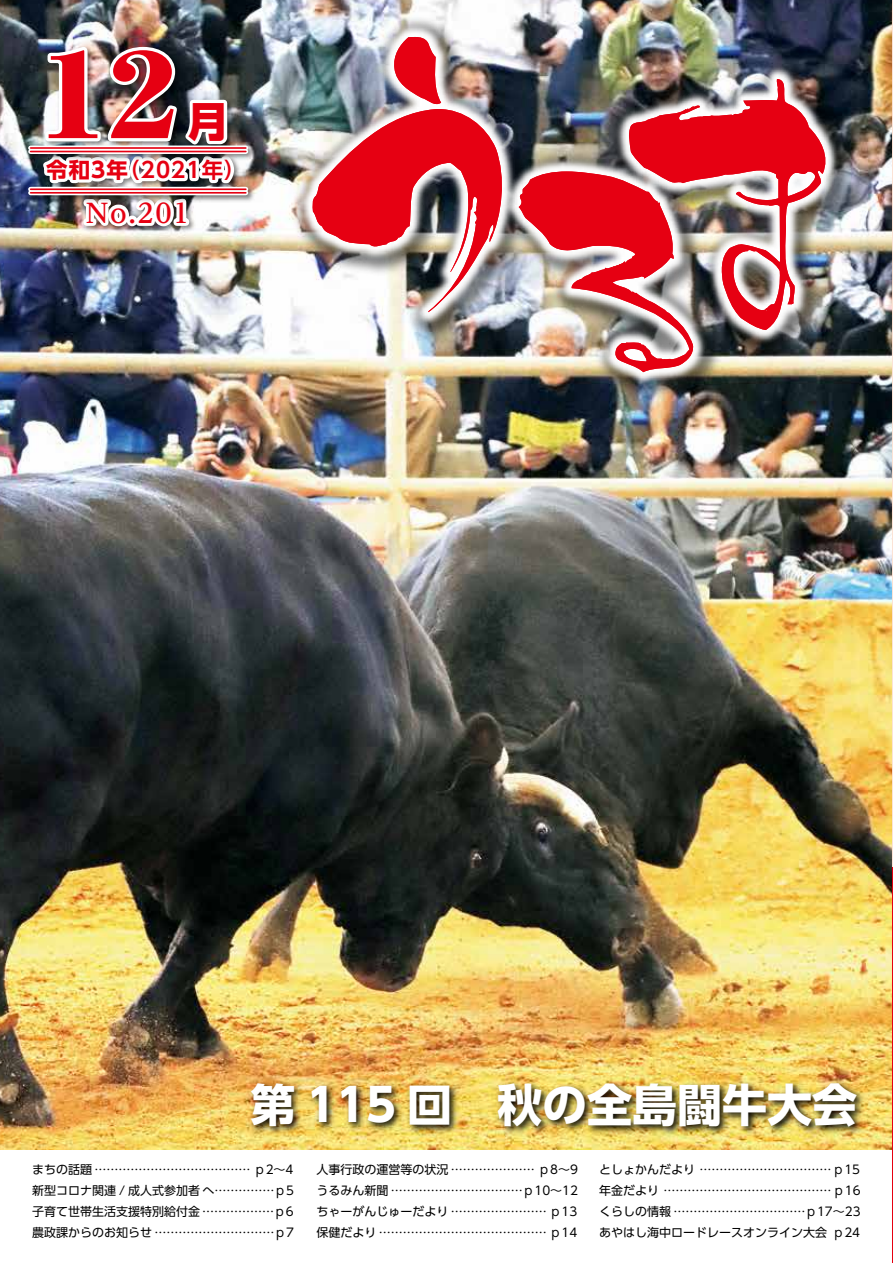
<style>
.page{position:relative;width:893px;height:1263px;background:#fff}
.page>*{position:absolute;margin:0;border:0;box-sizing:border-box;transform-origin:0 0}
.t1{font:800 expanded 115.5px "Ryumin Pr 6 N";color:#e60012;scale:1.2 1}
.t2{font:700 45px "UD Shin Go Pr 6 N";color:#fff}
.t3{font:800 41.25px "UD Shin Go Pro";color:#e60012}
.t4{font:700 26.4px "UD Reimin Pro";color:#e60012}
.t5{font:700 21.45px "UD Shin Go Pro De";letter-spacing:.05em;color:#e60012}
.t6{font:12px/21px "UD Shin Go Pro";color:#000;text-align:justify}
.s1{font-family:"UD Shin Go Pro"}
</style>
<div class="page">
<img style="left:0;top:0;width:893px;height:1149px">
<img style="left:244px;top:1076px;width:625px;height:74px">
<img style="left:250px;top:0;width:638px;height:435px">
<img style="left:627px;top:79px;width:203px;height:251px">
<img style="left:311px;top:37px;width:195px;height:275px">
<img style="left:519px;top:171px;width:175px;height:201px">
<img style="left:78px;top:236px;width:125px;height:9px">
<img style="left:237px;top:93px;width:4px;height:48px">
<img style="left:31px;top:29px;width:158px;height:112px">
<img style="left:37px;top:44px;width:200px;height:192px">
<img style="left:24px;top:141px;width:233px;height:63px">
<hr style="left:31px;top:146px;width:215px;height:4px;background:#fff">
<div style="left:31px;top:149px;width:215px;height:5px;background:#f6abb1"></div>
<div style="left:31px;top:187px;width:215px;height:5px;background:#fff"></div>
<div style="left:31px;top:190px;width:215px;height:5px;background:#fef6f6"></div>
<hr style="left:31px;top:147px;width:215px;height:2px;background:#e60012">
<hr style="left:31px;top:151px;width:215px;height:1px;background:#e60012">
<hr style="left:31px;top:188px;width:215px;height:2px;background:#e60012">
<hr style="left:31px;top:192px;width:215px;height:2px;background:#e60012">
<h1 class="t1" style="left:39px;top:3px;width:117px">12</h1>
<h3 class="t3" style="left:188px;top:88px;width:43px">月</h3>
<h3 class="t5" style="left:46px;top:152px;width:201px"><span class="s1">令和3</span> （<span class="s1">年</span> 2021年(</h3>
<h3 class="t4" style="left:86px;top:191px;width:105px">No.201</h3>
<h2 class="t2" style="left:251px;top:1068px;width:608px">第 115 回　秋の全島闘牛大会</h2>
<p class="t6" style="left:32px;top:1159px;width:263px">まちの話題 ………………………………… ｐ2~4新型コロナ関連 / 成人式参加者へ……………ｐ5子育て世帯生活支援特別給付金 ………………ｐ6農政課からのお知らせ …………………………ｐ7</p>
<p class="t6" style="left:599px;top:1159px;width:263px">としょかんだより ……………………………ｐ15年金だより ……………………………………ｐ16くらしの情報 ……………………………ｐ17~23あやはし海中ロードレースオンライン大会ｐ24</p>
<p class="t6" style="left:317px;top:1159px;width:263px">人事行政の運営等の状況 ………………… ｐ8~9うるみん新聞 ……………………………ｐ10~12ちゃーがんじゅーだより …………………… ｐ13保健だより …………………………………… ｐ14</p>
</div>
